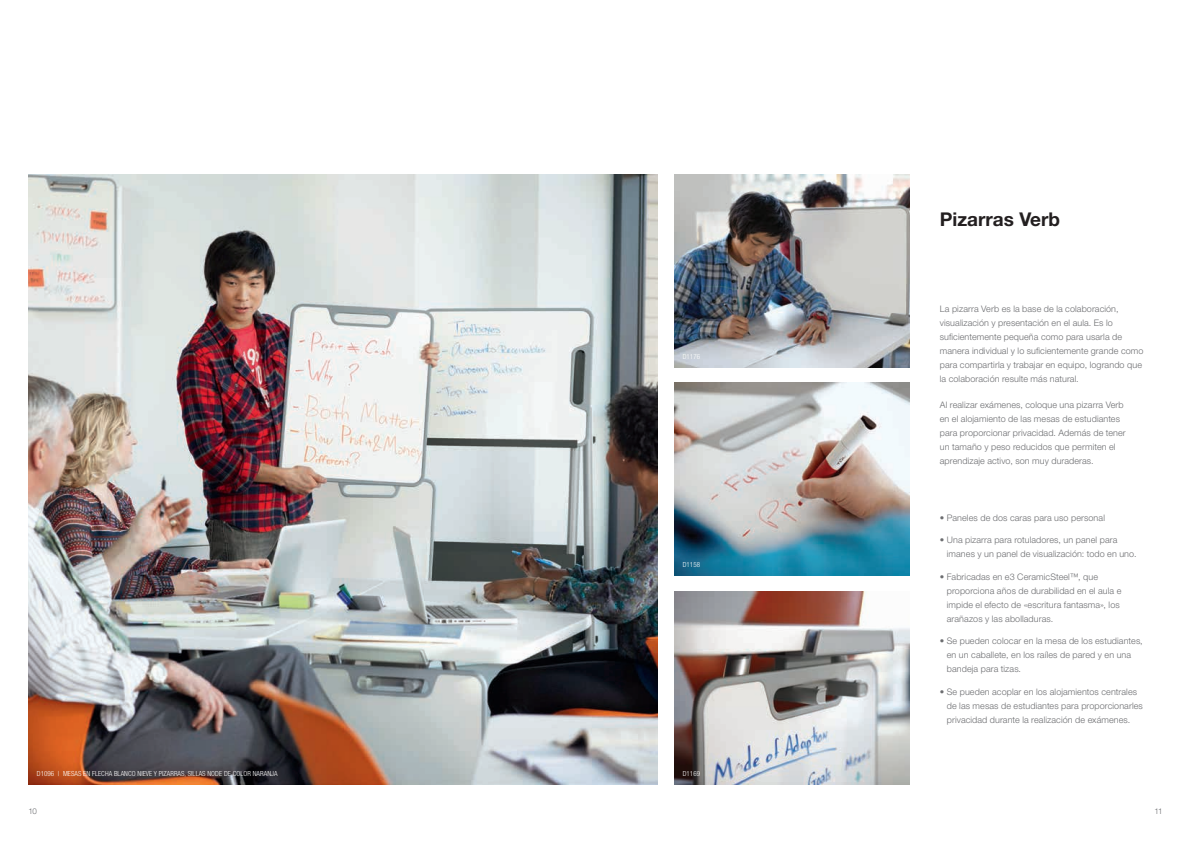
<style>
.page{position:relative;width:1191px;height:842px;background:#fff}
.page>*{position:absolute;margin:0;border:0;box-sizing:border-box;transform-origin:0 0}
.t1{font:700 19px "Helvetica Neue LT Pro";color:#231f20}
.t2{font:300 9px/14px "Helvetica Neue LT Pro";letter-spacing:.01em;color:#6c6d70}
.t3{font:300 8px "Helvetica Neue LT Pro";color:#6c6d70}
.t4{font:300 condensed 7px "Helvetica Neue LT Pro";letter-spacing:.01em;color:#fff}
</style>
<div class="page">
<img style="left:28px;top:175px;width:630px;height:609px">
<img style="left:674px;top:383px;width:235px;height:192px">
<img style="left:674px;top:175px;width:235px;height:192px">
<img style="left:674px;top:591px;width:235px;height:193px">
<p class="t4" style="left:37px;top:769px;width:242px">D1096 | MESAS EN FLECHA BLANCO NIEVE Y PIZARRAS, SILLAS NODE DE COLOR NARANJA</p>
<p class="t4" style="left:682px;top:352px;width:19px">D1176</p>
<p class="t4" style="left:682px;top:560px;width:19px">D1158</p>
<p class="t4" style="left:682px;top:769px;width:19px">D1169</p>
<h1 class="t1" style="left:939px;top:208px;width:122px">Pizarras Verb</h1>
<p class="t2" style="left:939px;top:302px;width:205px">La pizarra Verb es la base de la colaboración, visualización y presentación en el aula. Es lo suficientemente pequeña como para usarla de manera individual y lo suficientemente grande como para compartirla y trabajar en equipo, logrando que la colaboración resulte más natural.</p>
<p class="t2" style="left:939px;top:398px;width:187px">Al realizar exámenes, coloque una pizarra Verb en el alojamiento de las mesas de estudiantes para proporcionar privacidad. Además de tener un tamaño y peso reducidos que permiten el aprendizaje activo, son muy duraderas.</p>
<p class="t2" style="left:939px;top:510px;width:167px">• Paneles de dos caras para uso personal</p>
<p class="t2" style="left:946px;top:533px;width:191px;text-indent:-7px">• Una pizarra para rotuladores, un panel para imanes y un panel de visualización: todo en uno.</p>
<p class="t2" style="left:946px;top:569px;width:176px;text-indent:-7px">• Fabricadas en e3 CeramicSteel™, que proporciona años de durabilidad en el aula e impide el efecto de «escritura fantasma», los arañazos y las abolladuras.</p>
<p class="t2" style="left:946px;top:634px;width:197px;text-indent:-7px">• Se pueden colocar en la mesa de los estudiantes, en un caballete, en los raíles de pared y en una bandeja para tizas.</p>
<p class="t2" style="left:946px;top:684px;width:198px;text-indent:-7px">• Se pueden acoplar en los alojamientos centrales de las mesas de estudiantes para proporcionarles privacidad durante la realización de exámenes.</p>
<p class="t3" style="left:28px;top:806px;width:10px">10</p>
<p class="t3" style="left:1154px;top:806px;width:10px">11</p>
</div>
